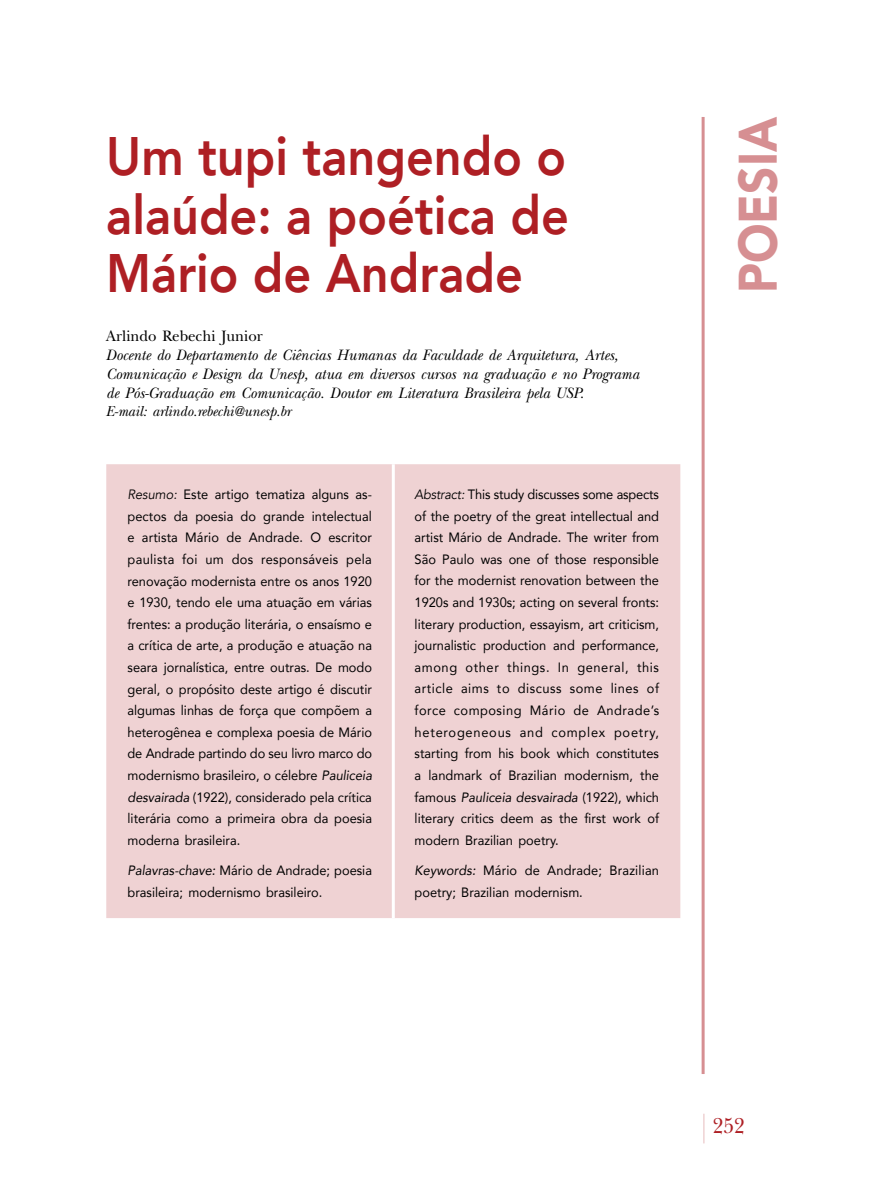
<style>
.page{position:relative;width:893px;height:1191px;background:#fff}
.page>*{position:absolute;margin:0;border:0;box-sizing:border-box;transform-origin:0 0}
.t1{font:800 54px/58.5px "Avenir";color:#ae1f24;text-align:justify;scale:.9 1}
.t2{font:900 54px "Avenir";color:#d68f92;scale:.88 1}
.t3{font:22.5px "New Baskerville Std";color:#ae1f24;scale:.9 1}
.t4{font:italic 15.75px/18.9px "New Baskerville Std";color:#000;scale:.95 1}
.t5{font:15.75px "New Baskerville Std";color:#000;scale:.95 1}
.t6{font:italic 15px "New Baskerville Std";color:#000;scale:.95 1}
.t7{font:13.5px/21.6px "Avenir";color:#000;text-align:justify;scale:.95 1}
.s1{font-style:italic}
</style>
<div class="page">
<hr style="left:702px;top:117px;width:3px;height:957px;background:#d68f92">
<hr style="left:703px;top:1113px;width:2px;height:30px;background:#efd2d3">
<div style="left:106px;top:464px;width:574px;height:454px;background:#efd2d3"></div>
<hr style="left:392px;top:464px;width:3px;height:454px;background:#fff">
<h1 class="t1" style="left:106px;top:127px;width:516px">Um tupi tangendo o alaúde: a poética de Mário de Andrade</h1>
<p class="t5" style="left:106px;top:327px;width:166px">Arlindo Rebechi Junior</p>
<p class="t4" style="left:106px;top:345px;width:562px">Docente do Departamento de Ciências Humanas da Faculdade de Arquitetura, Artes,<br>Comunicação e Design da Unesp, atua em diversos cursos na graduação e no Programa de Pós-Graduação em Comunicação. Doutor em Literatura Brasileira pela USP.</p>
<p class="t6" style="left:106px;top:402px;width:196px">E-mail: arlindo.rebechi@unesp.br</p>
<p class="t7" style="left:128px;top:483px;width:259px"><span class="s1">Resumo:</span> Este artigo tematiza alguns as&shy;pectos da poesia do grande intelectual e artista Mário de Andrade. O escritor paulista foi um dos responsáveis pela renovação modernista entre os anos 1920 e 1930, tendo ele uma atuação em várias frentes: a produção literária, o ensaísmo e a crítica de arte, a produção e atuação na seara jornalística, entre outras. De modo geral, o propósito deste artigo é discutir algumas linhas de força que compõem a heterogênea e complexa poesia de Mário de Andrade partindo do seu livro marco do modernismo brasileiro, o célebre <span class="s1">Pauliceia desvairada</span> (1922), considerado pela crítica literária como a primeira obra da poesia moderna brasileira.</p>
<p class="t7" style="left:128px;top:859px;width:259px"><span class="s1">Palavras-chave:</span> Mário de Andrade; poesia brasileira; modernismo brasileiro.</p>
<p class="t7" style="left:415px;top:483px;width:259px"><span class="s1">Abstract:</span> This study discusses some aspects of the poetry of the great intellectual and artist Mário de Andrade. The writer from São Paulo was one of those responsible for the modernist renovation between the 1920s and 1930s; acting on several fronts: literary production, essayism, art criticism, journalistic production and performance, among other things. In general, this article aims to discuss some lines of force composing Mário de Andrade’s heterogeneous and complex poetry, starting from his book which constitutes a landmark of Brazilian modernism, the famous <span class="s1">Pauliceia desvairada</span> (1922), which literary critics deem as the first work of modern Brazilian poetry.</p>
<p class="t7" style="left:415px;top:859px;width:259px"><span class="s1">Keywords:</span> Mário de Andrade; Brazilian poetry; Brazilian modernism.</p>
<h1 class="t2" style="left:712px;top:293px;width:202px;rotate:-90deg">POESIA</h1>
<h2 class="t3" style="left:713px;top:1113px;width:37px">252</h2>
</div>
